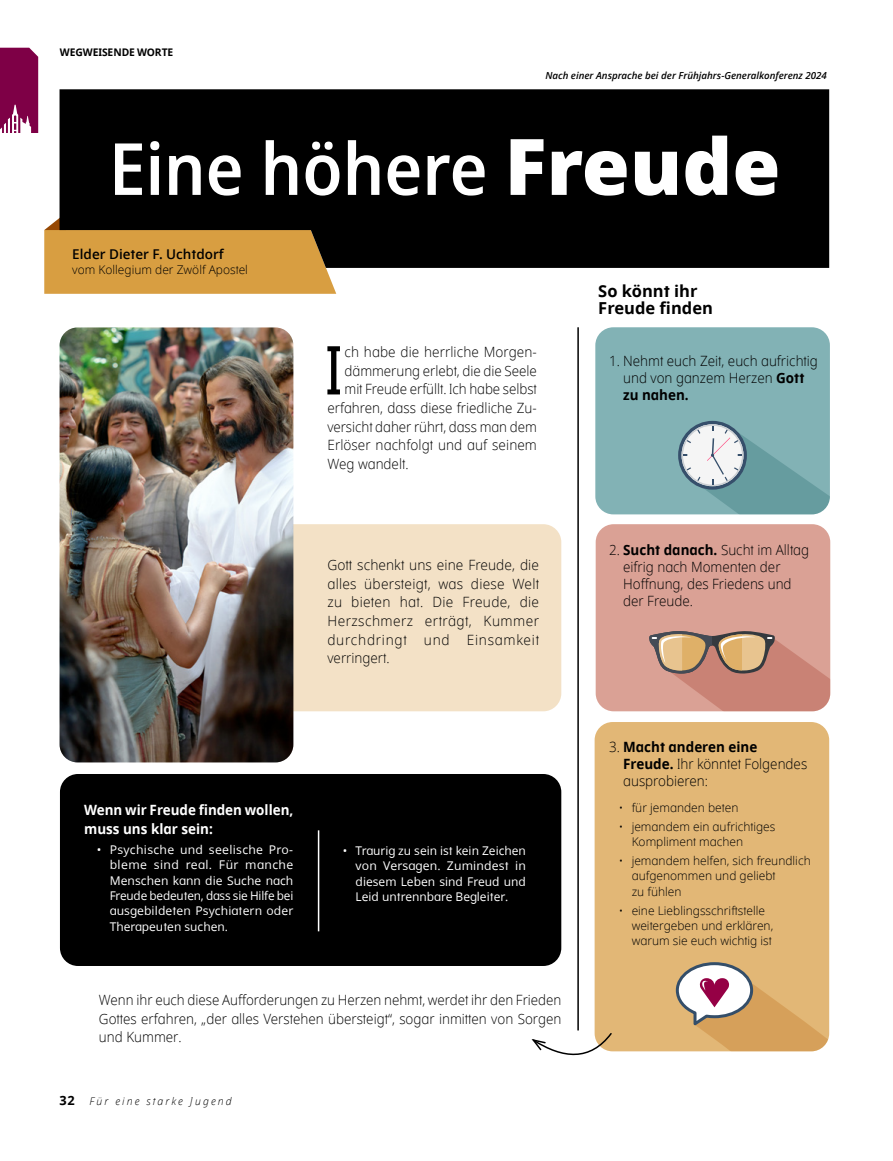
<style>
.page{position:relative;width:893px;height:1161px;background:#fff}
.page>*{position:absolute;margin:0;border:0;box-sizing:border-box;transform-origin:0 0}
.t1{font:600 72px "Dots Solid Condlds Lat";color:#fff}
.t2{font:67.5px "Dots Solidlds Lat";color:#000;scale:.95 1}
.t3{font:700 16.5px/17.2px "Dots Solidlds Lat";color:#000}
.t4{font:300 14.1px/17px "Dots Solidlds Lat";color:#000;scale:.95 1}
.t5{font:300 14.1px/18.6px "Dots Solidlds Lat";color:#000;text-align:justify}
.t6{font:300 14.1px "Dots Solidlds Lat";color:#000;scale:.96 1}
.p1_title_aside_quote_start{font:700 14.1px/19.5px "Dots Solidlds Lat";color:#fff;scale:.95 1}
.p1_author-name{font:600 13.5px "Dots Solidlds Lat";color:#000}
.p1_aside_sidebar_bullet-1_first{font:12px/15.3px "Dots Solidlds Lat";color:#fff;text-align:justify}
.p2_decimal-1_bullet-2_first{font:300 12px/15.3px "Dots Solidlds Lat";color:#000}
.p1_author-role{font:300 12px "Dots Solidlds Lat";color:#000}
.t7{font:italic 300 10.5px "Dots Solidlds Lat";letter-spacing:.2em;color:#000}
.t8{font:700 10.5px "Dots Solidlds Lat";letter-spacing:-.005em;color:#000}
.p1_aside_annotation_first{font:italic 600 9.75px "Dots Solidlds Lat";color:#000}
.s1{font-family:"Dots Solidlds Lat";font-weight:800;font-size:78px}
.s2{font-weight:700;font-style:normal;font-size:12.75px}
.s3{font-weight:700}
</style>
<div class="page">
<svg style="left:0;top:48px;width:38px;height:85px"></svg>
<div style="left:293px;top:524px;width:268px;height:187px;background:#f3e1c6"></div>
<div style="left:596px;top:524px;width:234px;height:187px;background:#daa195;border-radius:18px"></div>
<svg style="left:649px;top:631px;width:181px;height:80px"></svg>
<div style="left:595px;top:327px;width:235px;height:187px;background:#82b2b5;border-radius:18px"></div>
<svg style="left:678px;top:421px;width:69px;height:69px"></svg>
<div style="left:683px;top:426px;width:59px;height:59px;background:#f5f5f5;border-radius:50%"></div>
<hr style="left:683px;top:455px;width:59px;height:1px;background:#364f6b">
<svg style="left:687px;top:426px;width:143px;height:88px"></svg>
<div style="left:595px;top:722px;width:234px;height:329px;background:#e2b776;border-radius:18px"></div>
<img style="left:60px;top:327px;width:233px;height:435px">
<svg style="left:44px;top:213px;width:292px;height:81px"></svg>
<svg style="left:60px;top:89px;width:769px;height:179px;fill:#000"></svg>
<div style="left:60px;top:774px;width:501px;height:192px;background:#000;border-radius:18px"></div>
<svg style="left:531px;top:1031px;width:82px;height:25px"></svg>
<hr style="left:577px;top:327px;width:2px;height:703px;background:#000">
<hr style="left:318px;top:830px;width:1px;height:101px;background:#fff">
<svg style="left:675px;top:962px;width:154px;height:89px"></svg>
<p class="t8" style="left:60px;top:44px;width:115px">WEGWEISENDE WORTE</p>
<p class="p1_aside_annotation_first" style="left:545px;top:68px;width:283px">Nach einer Ansprache bei der Frühjahrs-Generalkonferenz 2024</p>
<p class="t1" style="left:109px;top:115px;width:673px">Eine höhere <span class="s1">Freude</span></p>
<p class="p1_author-name" style="left:72px;top:244px;width:153px">Elder Dieter F. Uchtdorf</p>
<p class="p1_author-role" style="left:72px;top:261px;width:177px">vom Kollegium der Zwölf Apostel</p>
<p class="t2" style="left:323px;top:320px;width:24px">I</p>
<p class="t6" style="left:345px;top:342px;width:202px">ch habe die herrliche Morgen-</p>
<p class="t4" style="left:345px;top:362px;width:204px">dämmerung erlebt, die die Seele</p>
<p class="t4" style="left:345px;top:381px;width:204px">mit Freude erfüllt. Ich habe selbst</p>
<p class="t4" style="left:327px;top:399px;width:222px">erfahren, dass diese friedliche Zu-</p>
<p class="t4" style="left:327px;top:418px;width:222px">versicht daher rührt, dass man dem</p>
<p class="t6" style="left:327px;top:435px;width:220px">Erlöser nachfolgt und auf seinem</p>
<p class="t4" style="left:327px;top:455px;width:87px">Weg wandelt.</p>
<p class="t5" style="left:327px;top:555px;width:213px">Gott schenkt uns eine Freude, die alles übersteigt, was diese Welt zu bieten hat. Die Freude, die Herzschmerz erträgt, Kummer durchdringt und Einsamkeit verringert.</p>
<p class="p1_title_aside_quote_start" style="left:84px;top:800px;width:222px">Wenn wir Freude finden wollen, muss uns klar sein:</p>
<p class="p1_aside_sidebar_bullet-1_first" style="left:110px;top:842px;width:185px;text-indent:-13px">• Psychische und seelische Pro&shy;bleme sind real. Für manche Menschen kann die Suche nach Freude bedeuten, dass sie Hilfe bei ausgebildeten Psychiatern oder Therapeuten suchen.</p>
<p class="p1_aside_sidebar_bullet-1_first" style="left:356px;top:843px;width:172px;text-indent:-13px">• Traurig zu sein ist kein Zeichen von Versagen. Zumindest in diesem Leben sind Freud und Leid untrennbare Begleiter.</p>
<p class="t4" style="left:99px;top:990px;width:488px;line-height:18.6px;text-align:justify">Wenn ihr euch diese Aufforderungen zu Herzen nehmt, werdet ihr den Frieden Gottes erfahren, „der alles Verstehen übersteigt“, sogar inmitten von Sorgen und Kummer.</p>
<p class="t7" style="left:60px;top:1093px;width:174px"><span class="s2">32</span> Für eine starke Jugend</p>
<p class="t3" style="left:598px;top:282px;width:116px">So könnt ihr<br>Freude finden</p>
<p class="t4" style="left:623px;top:353px;width:207px;text-indent:-14px">1. Nehmt euch Zeit, euch aufrichtig und von ganzem Herzen <span class="s3">Gott zu nahen.</span></p>
<p class="t4" style="left:623px;top:541px;width:197px;text-indent:-14px">2. <span class="s3">Sucht danach.</span> Sucht im Alltag eifrig nach Momenten der<br>Hoffnung, des Friedens und der Freude.</p>
<p class="t4" style="left:623px;top:738px;width:195px;text-indent:-14px">3. <span class="s3">Macht anderen eine<br>Freude.</span> Ihr könntet Folgendes ausprobieren:</p>
<p class="p2_decimal-1_bullet-2_first" style="left:619px;top:800px;width:121px">• für jemanden beten</p>
<p class="p2_decimal-1_bullet-2_first" style="left:632px;top:819px;width:145px;text-indent:-13px">• jemandem ein aufrichtiges<br>Kompliment machen</p>
<p class="p2_decimal-1_bullet-2_first" style="left:632px;top:853px;width:181px;text-indent:-13px">• jemandem helfen, sich freundlich aufgenommen und geliebt<br>zu fühlen</p>
<p class="p2_decimal-1_bullet-2_first" style="left:632px;top:902px;width:143px;text-indent:-13px">• eine Lieblingsschriftstelle weitergeben und erklären, warum sie euch wichtig ist</p>
</div>
